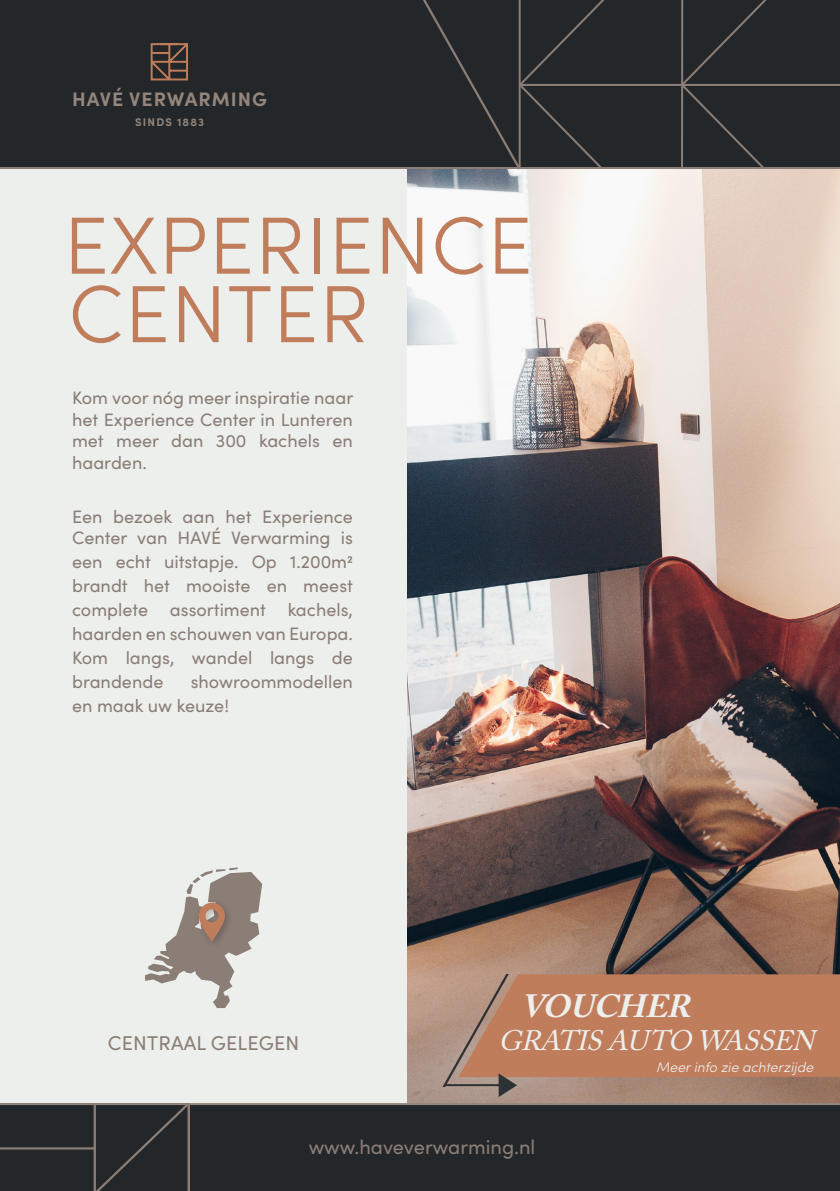
<style>
.page{position:relative;width:840px;height:1191px;background:#fff}
.page>*{position:absolute;margin:0;border:0;box-sizing:border-box;transform-origin:0 0}
.t1{font:300 81.2px "Sofia Pro";letter-spacing:.01em;color:#c07d5c}
.t2{font:italic 700 32px "Adobe Caslon Pro";color:#edefed}
.t3{font:italic 28px "Adobe Caslon Pro";color:#edefed}
.t4{font:20px "Sofia Pro";color:#8a7e76}
.t5{font:700 19.6px "Sofia Pro";letter-spacing:.05em;color:#94867c}
.t6{font:18px/24px "Sofia Pro";color:#8a7e76;text-align:justify}
.t7{font:italic 300 14px "Sofia Pro";color:#edefed}
.t8{font:700 11.2px "Sofia Pro";letter-spacing:.11em;color:#94867c}
</style>
<div class="page">
<div style="left:0;top:169px;width:407px;height:934px;background:#edefed"></div>
<img style="left:407px;top:169px;width:432px;height:934px">
<div style="left:189px;top:1103px;width:650px;height:88px;background:#242729"></div>
<div style="left:0;top:0;width:344px;height:169px;background:#242729"></div>
<svg style="left:149px;top:41px;width:41px;height:41px;background:#574339"></svg>
<svg style="left:145px;top:867px;width:117px;height:141px;background:#c0bab5"></svg>
<div style="left:344px;top:0;width:495px;height:169px;background:#242729"></div>
<svg style="left:440px;top:974px;width:399px;height:123px;background:#b88064"></svg>
<svg style="left:0;top:1104px;width:189px;height:87px;background:#2a2c2d"></svg>
<hr style="left:0;top:1103px;width:189px;height:1px;background:#8a7e76">
<p class="t5" style="left:72px;top:84px;width:196px">HAVÉ VERWARMING</p>
<p class="t8" style="left:135px;top:113px;width:71px">SINDS 1883</p>
<p class="t1" style="left:64px;top:186px;width:470px">EXPERIENCE</p>
<p class="t1" style="left:69px;top:255px;width:302px">CENTER</p>
<p class="t6" style="left:72px;top:386px;width:283px;line-height:21.6px">Kom voor nóg meer inspiratie naar het Experience Center in Lunteren met meer dan 300 kachels en haarden.</p>
<p class="t6" style="left:72px;top:504px;width:282px;line-height:21.6px">Een bezoek aan het Experience<br>Center van HAVÉ Verwarming is</p>
<p class="t6" style="left:72px;top:549px;width:282px">een echt uitstapje. Op 1.200m2 brandt het mooiste en meest complete assortiment kachels, haarden en schouwen van Europa.<br>Kom langs, wandel langs de brandende</p>
<p class="t6" style="left:72px;top:669px;width:282px;text-indent:119px">showroommodellen en maak uw keuze!</p>
<p class="t4" style="left:108px;top:1028px;width:193px">CENTRAAL GELEGEN</p>
<p class="t2" style="left:521px;top:987px;width:184px">VOUCHER</p>
<p class="t3" style="left:498px;top:1024px;width:328px">GRATIS AUTOWASSEN</p>
<p class="t7" style="left:656px;top:1057px;width:158px">Meer info zie achterzijde</p>
<p class="t4" style="left:308px;top:1132px;width:228px">www.haveverwarming.nl</p>
</div>
